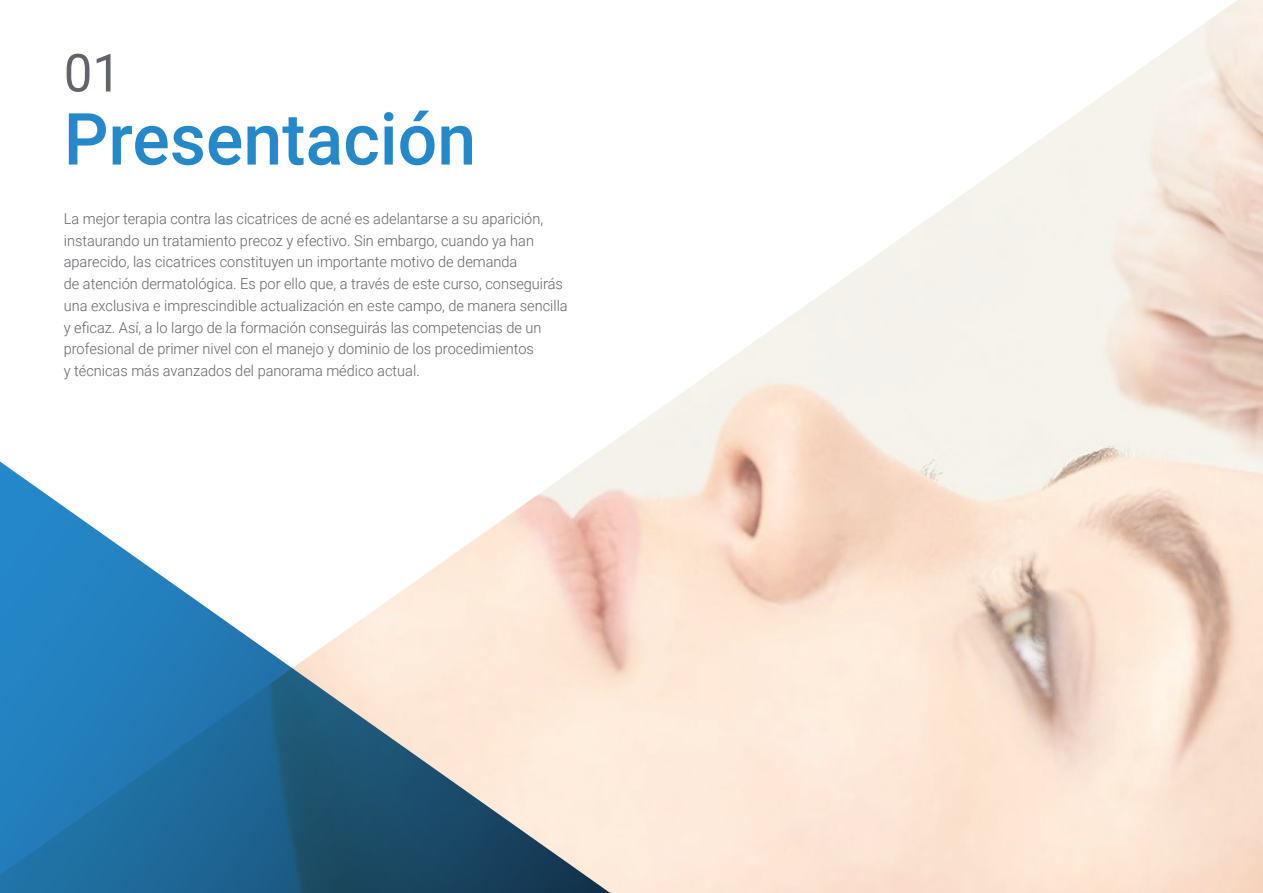
<style>
.page{position:relative;width:1263px;height:893px;background:#fff}
.page>*{position:absolute;margin:0;border:0;box-sizing:border-box;transform-origin:0 0}
.t1{font:500 72px "Roboto";color:#2488c9}
.t2{font:52.5px "Roboto";color:#61646a}
.t3{font:300 15px/21.8px "Roboto";color:#61646a}
</style>
<div class="page">
<img style="left:607px;top:0;width:656px;height:893px">
<svg style="left:0;top:446px;width:640px;height:447px"></svg>
<h2 class="t2" style="left:64px;top:36px;width:59px">01</h2>
<h1 class="t1" style="left:64px;top:89px;width:414px">Presentación</h1>
<p class="t3" style="left:64px;top:207px;width:505px">La mejor terapia contra las cicatrices de acné es adelantarse a su aparición, instaurando un tratamiento precoz y efectivo. Sin embargo, cuando ya han aparecido, las cicatrices constituyen un importante motivo de demanda<br>de atención dermatológica. Es por ello que, a través de este curso, conseguirás una exclusiva e imprescindible actualización en este campo, de manera sencilla y eficaz. Así, a lo largo de la formación conseguirás las competencias de un profesional de primer nivel con el manejo y dominio de los procedimientos<br>y técnicas más avanzados del panorama médico actual.</p>
</div>
